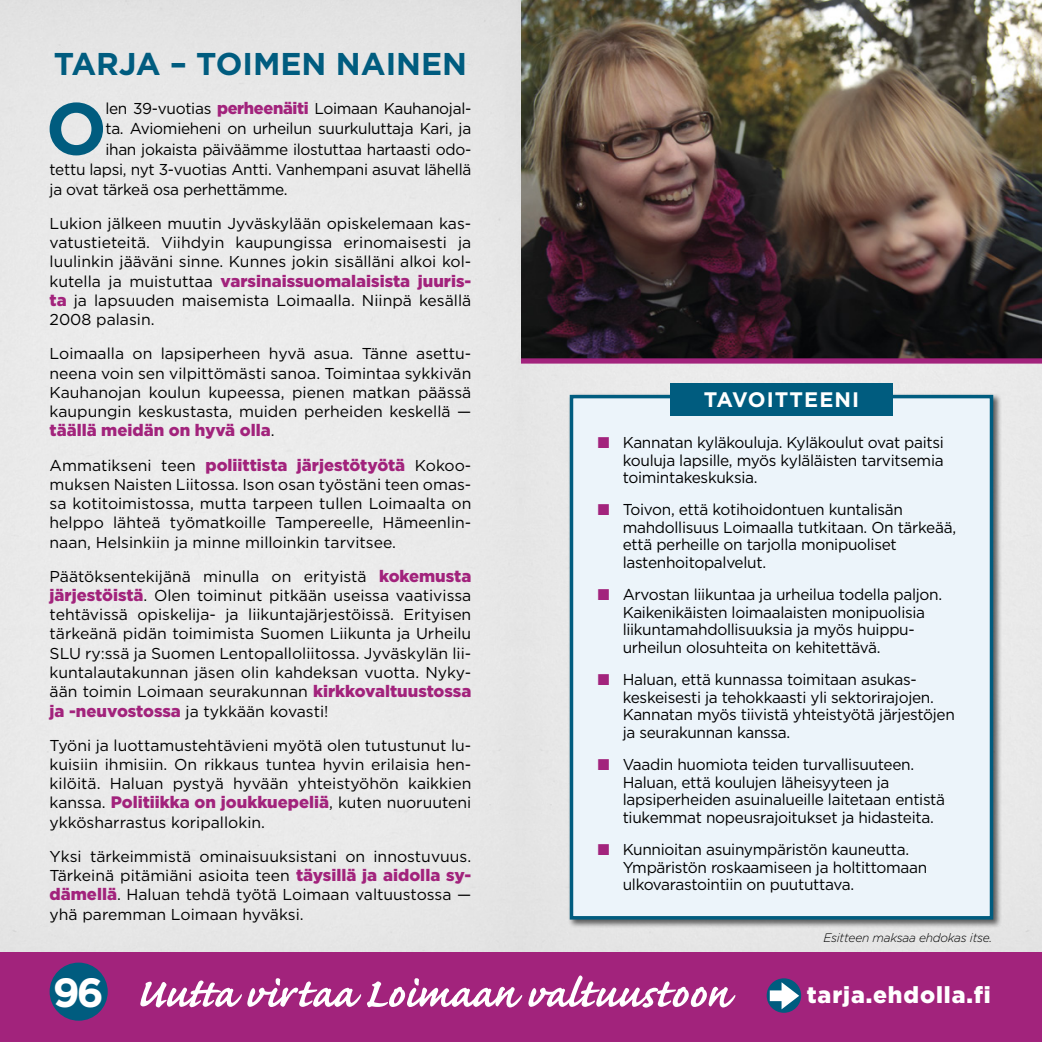
<style>
.page{position:relative;width:1042px;height:1042px;background:#fff}
.page>*{position:absolute;margin:0;border:0;box-sizing:border-box;transform-origin:0 0}
.Anf{font:700 73.33px "Gotham";color:#005c7f}
.t1{font:700 52.5px "Caflisch Script Pro";color:#fff}
.t2{font:700 40.77px "Gotham";color:#fff}
.t3{font:700 31.5px "Gotham";color:#005c7f}
.t4{font:900 23.1px "Gotham HTF";letter-spacing:.04em;color:#fff}
.t5{font:700 21px "Gotham";letter-spacing:.05em;color:#fff}
.leipis{font:900 16.62px "Gotham";color:#a2237c}
.leipis-2{font:15.75px/19.2px "Gotham";color:#000;text-align:justify}
.bullet_list{font:15.75px/17.5px "Gotham";letter-spacing:-.02em;color:#000}
.Anf-2{font:15.75px "Gotham";letter-spacing:-.02em;color:#000}
.leipis-3{font:italic 300 12.25px "Gotham";letter-spacing:-.02em;color:#000}
.s1{font-weight:900;font-size:16.62px;color:#a2237c}
.s2{font-weight:400;font-size:15.75px;color:#000}
.s3{color:#a2237c}
</style>
<div class="page">
<div style="left:0;top:0;width:1042px;height:952px;background:#e9e9e9"></div>
<div style="left:0;top:952px;width:1042px;height:90px;background:#a2237c"></div>
<svg style="left:766px;top:978px;width:35px;height:35px"></svg>
<svg style="left:770px;top:982px;width:29px;height:27px"></svg>
<div style="left:568px;top:393px;width:434px;height:535px;background:#000;opacity:.6"></div>
<div style="left:570px;top:395px;width:423px;height:524px;background:#ecf4fa;border:4px solid #005c7f"></div>
<div style="left:670px;top:382px;width:222px;height:33px;background:#005c7f"></div>
<img style="left:521px;top:0;width:521px;height:358px">
<div style="left:50px;top:962px;width:58px;height:58px;background:#005c7f;border-radius:50%"></div>
<div style="left:521px;top:358px;width:521px;height:6px;background:#a2237c"></div>
<p class="t3" style="left:54px;top:43px;width:415px">TARJA – TOIMEN NAINEN</p>
<p class="Anf" style="left:46px;top:80px;width:63px">O</p>
<p class="Anf-2" style="left:105px;top:99px;width:367px">len 39-vuotias <span class="s1">perheenäiti</span> Loimaan Kauhanojal-</p>
<p class="Anf-2" style="left:105px;top:119px;width:367px">ta. Aviomieheni on urheilun suurkuluttaja Kari, ja</p>
<p class="Anf-2" style="left:105px;top:139px;width:367px">ihan jokaista päiväämme ilostuttaa hartaasti odo-</p>
<p class="Anf-2" style="left:50px;top:159px;width:423px">tettu lapsi, nyt 3-vuotias Antti. Vanhempani asuvat lähellä</p>
<p class="Anf-2" style="left:50px;top:179px;width:239px">ja ovat tärkeä osa perhettämme.</p>
<p class="leipis-2" style="left:50px;top:213px;width:423px">Lukion jälkeen muutin Jyväskylään opiskelemaan kas&shy;vatustieteitä. Viihdyin kaupungissa erinomaisesti ja luulinkin jääväni sinne. Kunnes jokin sisälläni alkoi kol-</p>
<p class="leipis" style="left:50px;top:269px;width:423px"><span class="s2">kutella ja muistuttaa</span> varsinaissuomalaisista juuris-</p>
<p class="leipis-2" style="left:50px;top:290px;width:423px"><span class="s1">ta</span> ja lapsuuden maisemista Loimaalla. Niinpä kesällä<br>2008 palasin.</p>
<p class="leipis-2" style="left:50px;top:344px;width:423px">Loimaalla on lapsiperheen hyvä asua. Tänne asettu&shy;neena voin sen vilpittömästi sanoa. Toimintaa sykkivän Kauhanojan koulun kupeessa, pienen matkan päässä kaupungin keskustasta, muiden perheiden keskellä —</p>
<p class="leipis" style="left:50px;top:419px;width:226px">täällä meidän on hyvä olla<span class="s2">.</span></p>
<p class="leipis" style="left:50px;top:453px;width:423px"><span class="s2">Ammatikseni teen</span> poliittista järjestötyötä <span class="s2">Kokoo-</span></p>
<p class="leipis-2" style="left:50px;top:474px;width:423px">muksen Naisten Liitossa. Ison osan työstäni teen omas&shy;sa kotitoimistossa, mutta tarpeen tullen Loimaalta on helppo lähteä työmatkoille Tampereelle, Hämeenlin&shy;naan, Helsinkiin ja minne milloinkin tarvitsee.</p>
<p class="leipis-2" style="left:50px;top:566px;width:423px">Päätöksentekijänä minulla on erityistä <span class="s1">kokemusta järjestöistä</span>. Olen toiminut pitkään useissa vaativissa tehtävissä opiskelija- ja liikuntajärjestöissä. Erityisen tärkeänä pidän toimimista Suomen Liikunta ja Urheilu SLU ry:ssä ja Suomen Lentopalloliitossa. Jyväskylän lii&shy;kuntalautakunnan jäsen olin kahdeksan vuotta. Nyky&shy;ään toimin Loimaan seurakunnan <span class="s1">kirkkovaltuustossa ja -neuvostossa</span> ja tykkään kovasti!</p>
<p class="leipis-2" style="left:50px;top:735px;width:423px">Työni ja luottamustehtävieni myötä olen tutustunut lu&shy;kuisiin ihmisiin. On rikkaus tuntea hyvin erilaisia hen&shy;kilöitä. Haluan pystyä hyvään yhteistyöhön kaikkien</p>
<p class="leipis" style="left:50px;top:791px;width:423px"><span class="s2">kanssa.</span> Politiikka on joukkuepeliä<span class="s2">, kuten nuoruuteni</span></p>
<p class="leipis-2" style="left:50px;top:812px;width:217px">ykkösharrastus koripallokin.</p>
<p class="leipis-2" style="left:50px;top:846px;width:423px">Yksi tärkeimmistä ominaisuuksistani on innostuvuus.<br>Tärkeinä pitämiäni asioita teen <span class="s1">täysillä ja aidolla sy&shy;dämellä</span>. Haluan tehdä työtä Loimaan valtuustossa — yhä paremman Loimaan hyväksi.</p>
<p class="t5" style="left:704px;top:386px;width:157px">TAVOITTEENI</p>
<p class="bullet_list" style="left:623px;top:433px;width:323px;text-align:justify;text-indent:-25px"><span class="s3">■</span> Kannatan kyläkouluja. Kyläkoulut ovat paitsi kouluja lapsille, myös kyläläisten tarvitsemia toimintakeskuksia.</p>
<p class="bullet_list" style="left:623px;top:501px;width:335px;text-indent:-25px"><span class="s3">■</span> Toivon, että kotihoidontuen kuntalisän mahdollisuus Loimaalla tutkitaan. On tärkeää, että perheille on tarjolla monipuoliset lastenhoitopalvelut.</p>
<p class="bullet_list" style="left:623px;top:586px;width:321px;text-indent:-25px"><span class="s3">■</span> Arvostan liikuntaa ja urheilua todella paljon.<br>Kaikenikäisten loimaalaisten monipuolisia liikuntamahdollisuuksia ja myös huippu&shy;urheilun olosuhteita on kehitettävä.</p>
<p class="bullet_list" style="left:623px;top:670px;width:334px;text-indent:-25px"><span class="s3">■</span> Haluan, että kunnassa toimitaan asukas&shy;keskeisesti ja tehokkaasti yli sektorirajojen.<br>Kannatan myös tiivistä yhteistyötä järjestöjen ja seurakunnan kanssa.</p>
<p class="bullet_list" style="left:623px;top:755px;width:324px;text-indent:-25px"><span class="s3">■</span> Vaadin huomiota teiden turvallisuuteen.<br>Haluan, että koulujen läheisyyteen ja lapsiperheiden asuinalueille laitetaan entistä tiukemmat nopeusrajoitukset ja hidasteita.</p>
<p class="bullet_list" style="left:623px;top:840px;width:306px;text-indent:-25px"><span class="s3">■</span> Kunnioitan asuinympäristön kauneutta.<br>Ympäristön roskaamiseen ja holtittomaan ulkovarastointiin on puututtava.</p>
<p class="leipis-3" style="left:823px;top:930px;width:170px">Esitteen maksaa ehdokas itse.</p>
<p class="t2" style="left:53px;top:965px;width:53px">96</p>
<p class="t1" style="left:135px;top:966px;width:595px">Uutta virtaa Loimaan valtuustoon</p>
<p class="t4" style="left:806px;top:981px;width:186px">tarja.ehdolla.fi</p>
</div>
